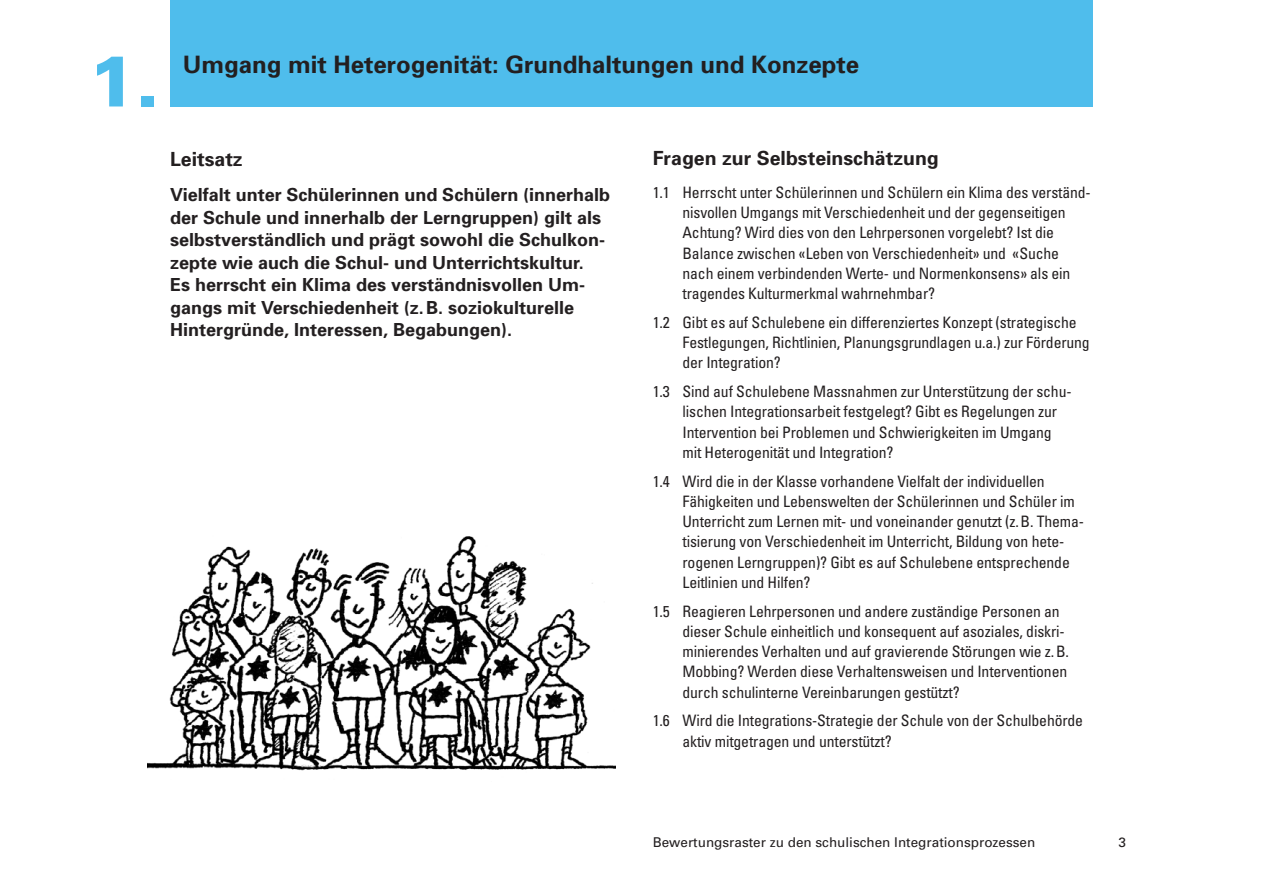
<style>
.page{position:relative;width:1263px;height:893px;background:#fff}
.page>*{position:absolute;margin:0;border:0;box-sizing:border-box;transform-origin:0 0}
.t1{font:900 72px "Univers";color:#4fbdec}
.t2{font:700 24px "Univers";color:#231f20}
.t3{font:700 19.5px "Univers";color:#231f20}
.t4{font:700 18px/22.5px "Univers";color:#231f20}
.t5{font:condensed 15.75px/20.2px "Univers";letter-spacing:-.01em;color:#231f20}
.t6{font:13.5px "Univers";color:#231f20}
</style>
<div class="page">
<div style="left:170px;top:0;width:923px;height:106px;background:#4fbdec"></div>
<img style="left:148px;top:536px;width:467px;height:235px">
<h1 class="t1" style="left:88px;top:54px;width:73px">1.</h1>
<h2 class="t2" style="left:183px;top:55px;width:678px">Umgang mit Heterogenität: Grundhaltungen und Konzepte</h2>
<p class="t3" style="left:170px;top:152px;width:74px">Leitsatz</p>
<p class="t4" style="left:170px;top:185px;width:442px">Vielfalt unter Schülerinnen und Schülern (innerhalb der Schule und innerhalb der Lerngruppen) gilt als selbstverständlich und prägt sowohl die Schulkon&shy;zepte wie auch die Schul- und Unterrichtskultur.<br>Es herrscht ein Klima des verständnisvollen Um&shy;gangs mit Verschiedenheit (z. B. soziokulturelle Hintergründe, Interessen, Begabungen).</p>
<p class="t3" style="left:653px;top:151px;width:288px">Fragen zur Selbsteinschätzung</p>
<p class="t5" style="left:682px;top:183px;width:410px;text-indent:-30px">1.1 Herrscht unter Schülerinnen und Schülern ein Klima des verständ&shy;nisvollen Umgangs mit Verschiedenheit und der gegenseitigen Achtung? Wird dies von den Lehrpersonen vorgelebt? Ist die Balance zwischen «Leben von Verschiedenheit» und «Suche nach einem verbindenden Werte- und Normenkonsens» als ein tragendes Kulturmerkmal wahrnehmbar?</p>
<p class="t5" style="left:682px;top:313px;width:409px;text-indent:-30px">1.2 Gibt es auf Schulebene ein differenziertes Konzept (strategische<br>Festlegungen, Richtlinien, Planungsgrundlagen u.a.) zur Förderung der Integration?</p>
<p class="t5" style="left:682px;top:383px;width:391px;text-indent:-30px">1.3 Sind auf Schulebene Massnahmen zur Unterstützung der schu&shy;lischen Integrationsarbeit festgelegt? Gibt es Regelungen zur Intervention bei Problemen und Schwierigkeiten im Umgang mit Heterogenität und Integration?</p>
<p class="t5" style="left:682px;top:472px;width:403px;text-indent:-30px">1.4 Wird die in der Klasse vorhandene Vielfalt der individuellen Fähigkeiten und Lebenswelten der Schülerinnen und Schüler im Unterricht zum Lernen mit- und voneinander genutzt (z. B. Thema&shy;tisierung von Verschiedenheit im Unterricht, Bildung von hete&shy;rogenen Lerngruppen)? Gibt es auf Schulebene entsprechende Leitlinien und Hilfen?</p>
<p class="t5" style="left:682px;top:602px;width:388px;text-indent:-30px">1.5 Reagieren Lehrpersonen und andere zuständige Personen an dieser Schule einheitlich und konsequent auf asoziales, diskri&shy;minierendes Verhalten und auf gravierende Störungen wie z. B.<br>Mobbing? Werden diese Verhaltensweisen und Interventionen durch schulinterne Vereinbarungen gestützt?</p>
<p class="t5" style="left:682px;top:712px;width:402px;text-indent:-30px">1.6 Wird die Integrations-Strategie der Schule von der Schulbehörde aktiv mitgetragen und unterstützt?</p>
<p class="t6" style="left:653px;top:837px;width:384px">Bewertungsraster zu den schulischen Integrationsprozessen</p>
<p class="t6" style="left:1118px;top:837px;width:9px">3</p>
</div>
